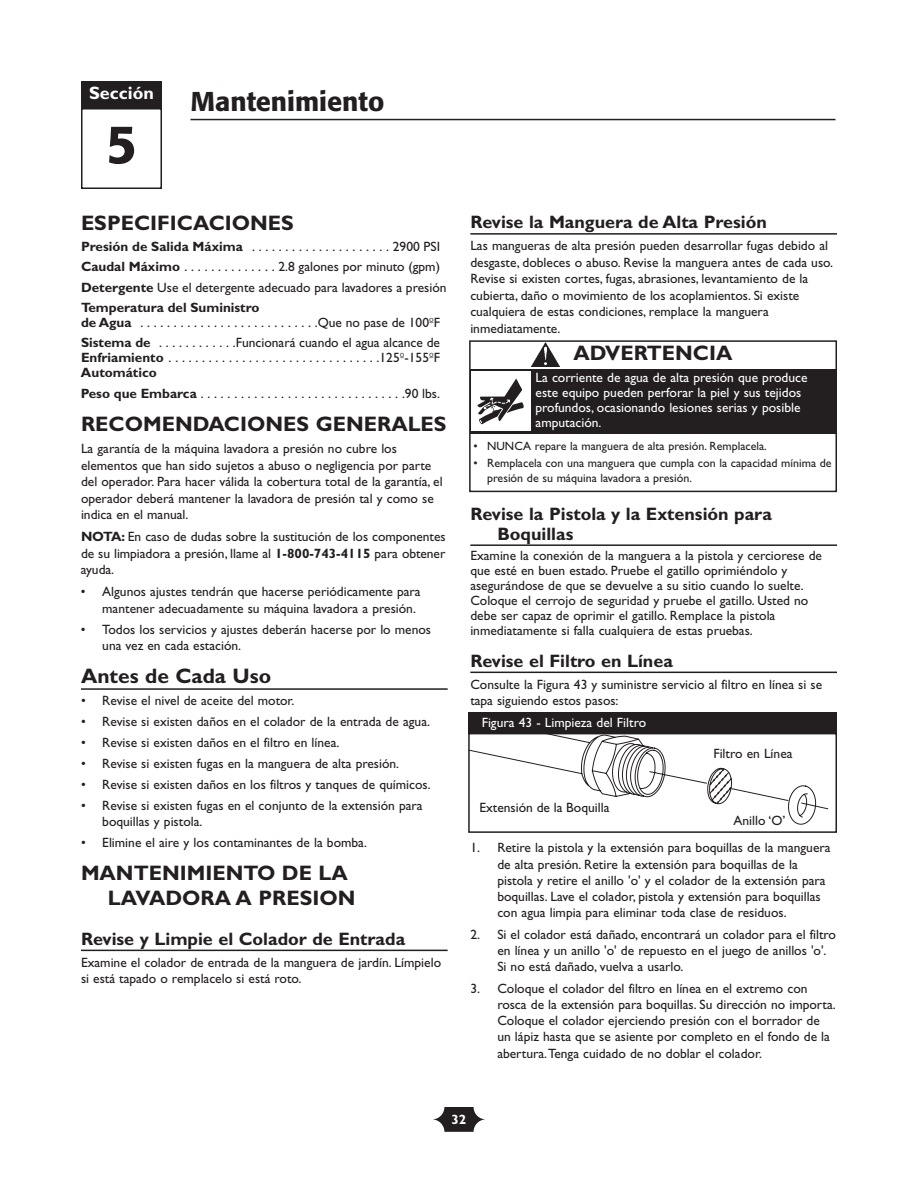
<style>
.page{position:relative;width:918px;height:1188px;background:#fff}
.page>*{position:absolute;margin:0;border:0;box-sizing:border-box;transform-origin:0 0}
.t1{font:500 54px "Formata";color:#231f20}
.t2{font:500 27px "Formata";color:#231f20}
.t3{font:700 21px/25.2px "Gill Sans";color:#231f20}
.t4{font:700 18px/19.5px "Gill Sans";color:#231f20}
.t5{font:700 18px "Gill Sans";color:#fff}
.t6{font:13.5px/16.5px "Gill Sans";color:#231f20}
.t7{font:13.5px/15px "Gill Sans";color:#fff}
.t8{font:700 13.5px "Gill Sans";color:#fff}
.t9{font:12px/14.4px "Gill Sans";color:#231f20}
.s1{font-weight:700}
.s2{font-family:"Eurostile Extended Roman DTC"}
</style>
<div class="page">
<svg style="left:432px;top:1107px;width:54px;height:25px"></svg>
<hr style="left:81px;top:688px;width:367px;height:2px;background:#231f20">
<hr style="left:81px;top:950px;width:367px;height:1px;background:#231f20">
<hr style="left:470px;top:233px;width:367px;height:2px;background:#231f20">
<hr style="left:470px;top:544px;width:367px;height:2px;background:#231f20">
<hr style="left:470px;top:672px;width:367px;height:1px;background:#231f20">
<svg style="left:471px;top:736px;width:358px;height:89px"></svg>
<div style="left:468px;top:733px;width:369px;height:100px;border:2px solid #231f20"></div>
<div style="left:468px;top:712px;width:369px;height:21px;background:#231f20"></div>
<div style="left:469px;top:340px;width:368px;height:152px;border:2px solid #231f20"></div>
<div style="left:471px;top:369px;width:365px;height:65px;background:#231f20"></div>
<img style="left:531px;top:342px;width:29px;height:25px">
<div style="left:472px;top:371px;width:59px;height:60px;background:#fff"></div>
<svg style="left:477px;top:379px;width:47px;height:45px"></svg>
<hr style="left:190px;top:119px;width:646px;height:1px;background:#231f20">
<div style="left:81px;top:108px;width:81px;height:81px;border:2px solid #231f20"></div>
<div style="left:81px;top:81px;width:81px;height:27px;background:#231f20"></div>
<h3 class="t5" style="left:89px;top:86px;width:66px">Sección</h3>
<h1 class="t1" style="left:106px;top:120px;width:33px">5</h1>
<h2 class="t2" style="left:190px;top:89px;width:195px">Mantenimiento</h2>
<h3 class="t3" style="left:81px;top:213px;width:214px">ESPECIFICACIONES</h3>
<p class="t6" style="left:81px;top:237px;width:367px;line-height:20.4px"><span class="s1">Presión de Salida Máxima</span> . . . . . . . . . . . . . . . . . . . . . 2900 PSI <span class="s1">Caudal Máximo</span> . . . . . . . . . . . . . . 2.8 galones por minuto (gpm)<br><span class="s1">Detergente</span> Use el detergente adecuado para lavadores a presión <span class="s1">Temperatura del Suministro</span></p>
<p class="t6" style="left:81px;top:314px;width:361px;line-height:20.4px"><span class="s1">de Agua</span> . . . . . . . . . . . . . . . . . . . . . . . . . . .Que no pase de 100<span class="s2">º</span>F<br><span class="s1">Sistema de</span> . . . . . . . . . . . .Funcionará cuando el agua alcance de</p>
<p class="t6" style="left:81px;top:352px;width:361px;line-height:15px"><span class="s1">Enfriamiento</span> . . . . . . . . . . . . . . . . . . . . . . . . . . . . . . . .125<span class="s2">º</span>-155<span class="s2">º</span>F<br><span class="s1">Automático</span></p>
<p class="t6" style="left:81px;top:386px;width:361px"><span class="s1">Peso que Embarca</span> . . . . . . . . . . . . . . . . . . . . . . . . . . . . . . .90 lbs.</p>
<h3 class="t3" style="left:81px;top:414px;width:367px">RECOMENDACIONES GENERALES</h3>
<p class="t6" style="left:81px;top:442px;width:363px">La garantía de la máquina lavadora a presión no cubre los elementos que han sido sujetos a abuso o negligencia por parte del operador. Para hacer válida la cobertura total de la garantía, el operador deberá mantener la lavadora de presión tal y como se indica en el manual.</p>
<p class="t6" style="left:81px;top:530px;width:366px;text-align:justify"><span class="s1">NOTA:</span> En caso de dudas sobre la sustitución de los componentes de su limpiadora a presión, llame al <span class="s1">1-800-743-4115</span> para obtener ayuda.</p>
<p class="t6" style="left:102px;top:585px;width:320px;text-indent:-21px">• Algunos ajustes tendrán que hacerse periódicamente para mantener adecuadamente su máquina lavadora a presión.</p>
<p class="t6" style="left:102px;top:622px;width:330px;text-indent:-21px">• Todos los servicios y ajustes deberán hacerse por lo menos una vez en cada estación.</p>
<h3 class="t3" style="left:81px;top:665px;width:192px">Antes de Cada Uso</h3>
<p class="t6" style="left:81px;top:693px;width:215px">• Revise el nivel de aceite del motor.</p>
<p class="t6" style="left:81px;top:714px;width:351px">• Revise si existen daños en el colador de la entrada de agua.</p>
<p class="t6" style="left:81px;top:736px;width:260px">• Revise si existen daños en el filtro en línea.</p>
<p class="t6" style="left:81px;top:757px;width:320px">• Revise si existen fugas en la manguera de alta presión.</p>
<p class="t6" style="left:81px;top:778px;width:351px">• Revise si existen daños en los filtros y tanques de químicos.</p>
<p class="t6" style="left:102px;top:799px;width:322px;text-indent:-21px">• Revise si existen fugas en el conjunto de la extensión para boquillas y pistola.</p>
<p class="t6" style="left:81px;top:836px;width:287px">• Elimine el aire y los contaminantes de la bomba.</p>
<h3 class="t3" style="left:108px;top:863px;width:249px;text-indent:-27px">MANTENIMIENTO DE LA<br>LAVADORA A PRESION</h3>
<h3 class="t4" style="left:81px;top:931px;width:326px">Revise y Limpie el Colador de Entrada</h3>
<p class="t6" style="left:81px;top:955px;width:362px">Examine el colador de entrada de la manguera de jardín. Límpielo si está tapado o remplacelo si está roto.</p>
<h3 class="t4" style="left:470px;top:214px;width:298px">Revise la Manguera de Alta Presión</h3>
<p class="t6" style="left:470px;top:239px;width:364px">Las mangueras de alta presión pueden desarrollar fugas debido al desgaste, dobleces o abuso. Revise la manguera antes de cada uso.<br>Revise si existen cortes, fugas, abrasiones, levantamiento de la cubierta, daño o movimiento de los acoplamientos. Si existe cualquiera de estas condiciones, remplace la manguera inmediatamente.</p>
<h3 class="t3" style="left:574px;top:343px;width:160px">ADVERTENCIA</h3>
<p class="t7" style="left:536px;top:371px;width:273px">La corriente de agua de alta presión que produce este equipo pueden perforar la piel y sus tejidos profundos, ocasionando lesiones serias y posible amputación.</p>
<p class="t9" style="left:474px;top:440px;width:295px">• NUNCA repare la manguera de alta presión. Remplacela.</p>
<p class="t9" style="left:487px;top:457px;width:346px;text-indent:-14px">• Remplacela con una manguera que cumpla con la capacidad mínima de presión de su máquina lavadora a presión.</p>
<h3 class="t4" style="left:497px;top:506px;width:276px;text-indent:-27px">Revise la Pistola y la Extensión para<br>Boquillas</h3>
<p class="t6" style="left:470px;top:550px;width:353px;line-height:15px">Examine la conexión de la manguera a la pistola y cerciorese de que esté en buen estado. Pruebe el gatillo oprimiéndolo y asegurándose de que se devuelve a su sitio cuando lo suelte.<br>Coloque el cerrojo de seguridad y pruebe el gatillo. Usted no debe ser capaz de oprimir el gatillo. Remplace la pistola inmediatamente si falla cualquiera de estas pruebas.</p>
<h3 class="t4" style="left:470px;top:653px;width:204px">Revise el Filtro en Línea</h3>
<p class="t6" style="left:470px;top:677px;width:353px">Consulte la Figura 43 y suministre servicio al filtro en línea si se tapa siguiendo estos pasos:</p>
<p class="t7" style="left:482px;top:717px;width:166px">Figura 43 - Limpieza del Filtro</p>
<p class="t6" style="left:479px;top:800px;width:132px">Extensión de la Boquilla</p>
<p class="t6" style="left:713px;top:746px;width:81px">Filtro en Línea</p>
<p class="t6" style="left:734px;top:814px;width:53px">Anillo ‘O’</p>
<p class="t6" style="left:497px;top:841px;width:335px;text-indent:-27px">1. Retire la pistola y la extensión para boquillas de la manguera de alta presión. Retire la extensión para boquillas de la pistola y retire el anillo 'o' y el colador de la extensión para boquillas. Lave el colador, pistola y extensión para boquillas con agua limpia para eliminar toda clase de residuos.</p>
<p class="t6" style="left:497px;top:928px;width:340px;text-indent:-27px">2. Si el colador está dañado, encontrará un colador para el filtro en línea y un anillo 'o' de repuesto en el juego de anillos 'o'.<br>Si no está dañado, vuelva a usarlo.</p>
<p class="t6" style="left:497px;top:982px;width:340px;text-indent:-27px">3. Coloque el colador del filtro en línea en el extremo con rosca de la extensión para boquillas. Su dirección no importa.<br>Coloque el colador ejerciendo presión con el borrador de un lápiz hasta que se asiente por completo en el fondo de la abertura.Tenga cuidado de no doblar el colador.</p>
<p class="t8" style="left:452px;top:1115px;width:16px">32</p>
</div>
